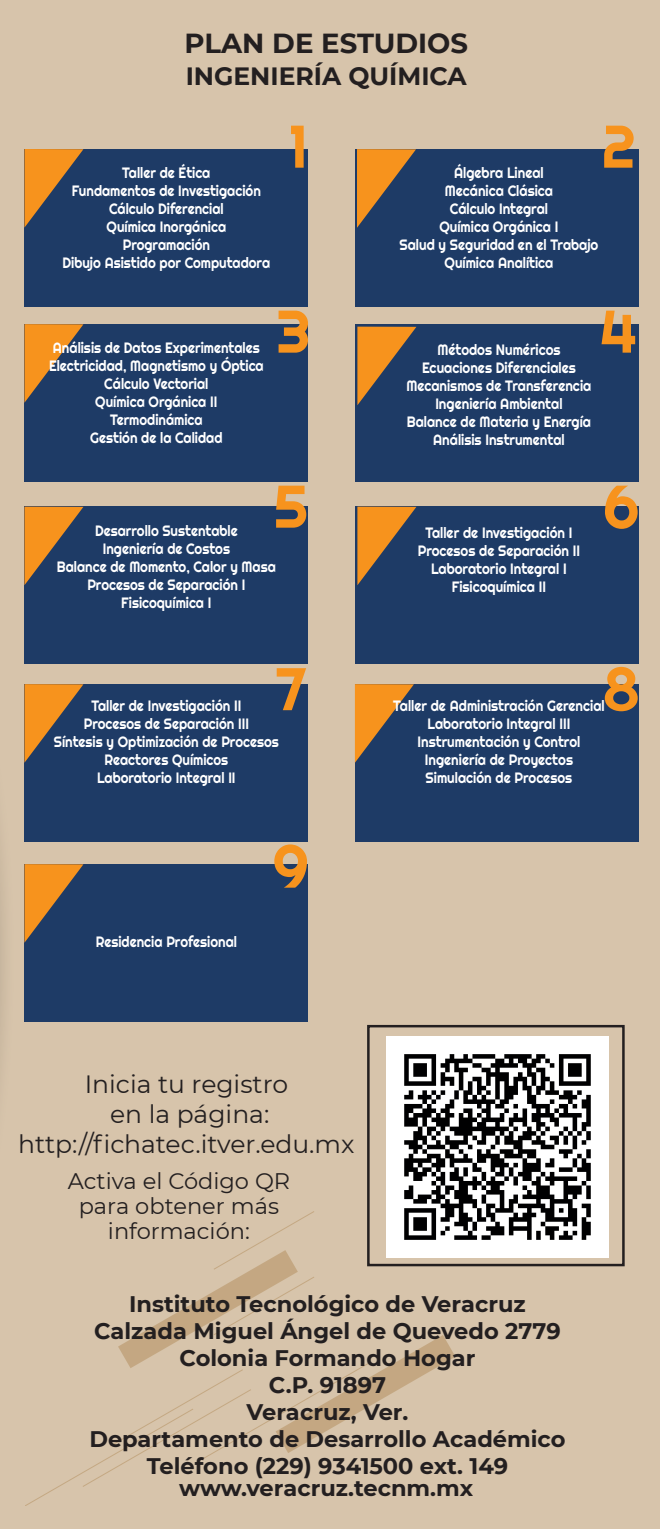
<style>
.page{position:relative;width:660px;height:1530px;background:#fff}
.page>*{position:absolute;margin:0;border:0;box-sizing:border-box;transform-origin:0 0}
.t1{font:60px "Righteous";color:#f7931d}
.t2{font:700 27.5px "Montserrat";color:#231f20}
.t3{font:25px/30px "Montserrat";color:#231f20;text-align:center}
.t4{font:700 25px "Montserrat";color:#231f20}
.t5{font:700 22.5px/27px "Montserrat";color:#231f20;text-align:center}
.t6{font:22.5px/25px "Montserrat";color:#231f20;text-align:center}
.t7{font:15px/18px "Righteous";color:#fff;text-align:center;scale:.89 1}
.t8{font:15px/18px "Righteous";color:#fff;text-align:center;scale:.9 1}
</style>
<div class="page">
<div style="left:0;top:0;width:659px;height:1529px;background:#d7c4ab"></div>
<svg style="left:25px;top:1211px;width:430px;height:295px"></svg>
<div style="left:367px;top:1025px;width:257px;height:241px;border:2px solid #231f20"></div>
<div style="left:354px;top:149px;width:284px;height:157px;background:#1e3b66"></div>
<div style="left:354px;top:324px;width:284px;height:157px;background:#1e3b66"></div>
<div style="left:354px;top:507px;width:284px;height:157px;background:#1e3b66"></div>
<div style="left:354px;top:684px;width:284px;height:157px;background:#1e3b66"></div>
<div style="left:24px;top:324px;width:284px;height:157px;background:#1e3b66"></div>
<div style="left:24px;top:507px;width:284px;height:157px;background:#1e3b66"></div>
<div style="left:24px;top:684px;width:284px;height:157px;background:#1e3b66"></div>
<div style="left:24px;top:864px;width:284px;height:157px;background:#1e3b66"></div>
<div style="left:24px;top:149px;width:284px;height:157px;background:#1e3b66"></div>
<svg style="left:24px;top:507px;width:59px;height:78px"></svg>
<svg style="left:357px;top:149px;width:58px;height:79px"></svg>
<svg style="left:24px;top:684px;width:59px;height:79px"></svg>
<svg style="left:357px;top:507px;width:59px;height:78px"></svg>
<svg style="left:24px;top:324px;width:59px;height:79px"></svg>
<svg style="left:357px;top:327px;width:59px;height:78px"></svg>
<svg style="left:24px;top:864px;width:59px;height:79px"></svg>
<svg style="left:354px;top:684px;width:59px;height:79px"></svg>
<svg style="left:0;top:872px;width:4px;height:174px"></svg>
<svg style="left:24px;top:149px;width:59px;height:79px"></svg>
<img style="left:386px;top:1037px;width:222px;height:221px">
<h2 class="t2" style="left:184px;top:23px;width:285px">PLAN DE ESTUDIOS</h2>
<h3 class="t4" style="left:185px;top:58px;width:282px">INGENIERÍA QUÍMICA</h3>
<p class="t7" style="left:62px;top:164px;width:235px">Taller de Ética<br>Fundamentos de Investigación<br>Cálculo Diferencial<br>Química Inorgánica<br>Programación<br>Dibujo Asistido por Computadora</p>
<h1 class="t1" style="left:288px;top:109px;width:21px">1</h1>
<p class="t7" style="left:49px;top:339px;width:242px">Análisis de Datos Experimentales<br>Electricidad, Magnetismo y Óptica<br>Cálculo Vectorial<br>Química Orgánica II<br>Termodinámica<br>Gestión de la Calidad</p>
<h1 class="t1" style="left:275px;top:294px;width:37px">3</h1>
<p class="t8" style="left:453px;top:163px;width:101px">Álgebra Lineal</p>
<h1 class="t1" style="left:601px;top:109px;width:36px">2</h1>
<p class="t8" style="left:399px;top:181px;width:222px">Mecánica Clásica<br>Cálculo Integral<br>Química Orgánica I<br>Salud y Seguridad en el Trabajo<br>Química Analítica</p>
<p class="t8" style="left:406px;top:341px;width:207px">Métodos Numéricos<br>Ecuaciones Diferenciales<br>Mecanismos de Transferencia<br>Ingeniería Ambiental<br>Balance de Materia y Energía<br>Análisis Instrumental</p>
<h1 class="t1" style="left:599px;top:294px;width:39px">4</h1>
<h1 class="t1" style="left:273px;top:469px;width:37px">5</h1>
<p class="t7" style="left:57px;top:521px;width:247px">Desarrollo Sustentable<br>Ingeniería de Costos<br>Balance de Momento, Calor y Masa<br>Procesos de Separación I<br>Fisicoquímica I</p>
<p class="t8" style="left:417px;top:523px;width:182px">Taller de Investigación I<br>Procesos de Separación II<br>Laboratorio Integral I<br>Fisicoquímica II</p>
<h1 class="t1" style="left:602px;top:469px;width:38px">6</h1>
<h1 class="t1" style="left:275px;top:651px;width:32px">7</h1>
<p class="t7" style="left:54px;top:696px;width:254px">Taller de Investigación II<br>Procesos de Separación III<br>Síntesis y Optimización de Procesos<br>Reactores Químicos<br>Laboratorio Integral II</p>
<p class="t7" style="left:96px;top:933px;width:160px">Residencia Profesional</p>
<h1 class="t1" style="left:272px;top:829px;width:38px">9</h1>
<h1 class="t1" style="left:602px;top:651px;width:39px">8</h1>
<p class="t8" style="left:393px;top:696px;width:236px">Taller de Administración Gerencial<br>Laboratorio Integral III<br>Instrumentación y Control<br>Ingeniería de Proyectos<br>Simulación de Procesos</p>
<h3 class="t3" style="left:18px;top:1068px;width:337px">Inicia tu registro<br>en la página: http://fichatec.itver.edu.mx</h3>
<h3 class="t6" style="left:68px;top:1168px;width:224px">Activa el Código QR para obtener más información:</h3>
<h3 class="t5" style="left:89px;top:1289px;width:477px">Instituto Tecnológico de Veracruz<br>Calzada Miguel Ángel de Quevedo 2779<br>Colonia Formando Hogar<br>C.P. 91897<br>Veracruz, Ver.<br>Departamento de Desarrollo Académico<br>Teléfono (229) 9341500 ext. 149</h3>
<h3 class="t5" style="left:179px;top:1473px;width:295px">www.veracruz.tecnm.mx</h3>
</div>
